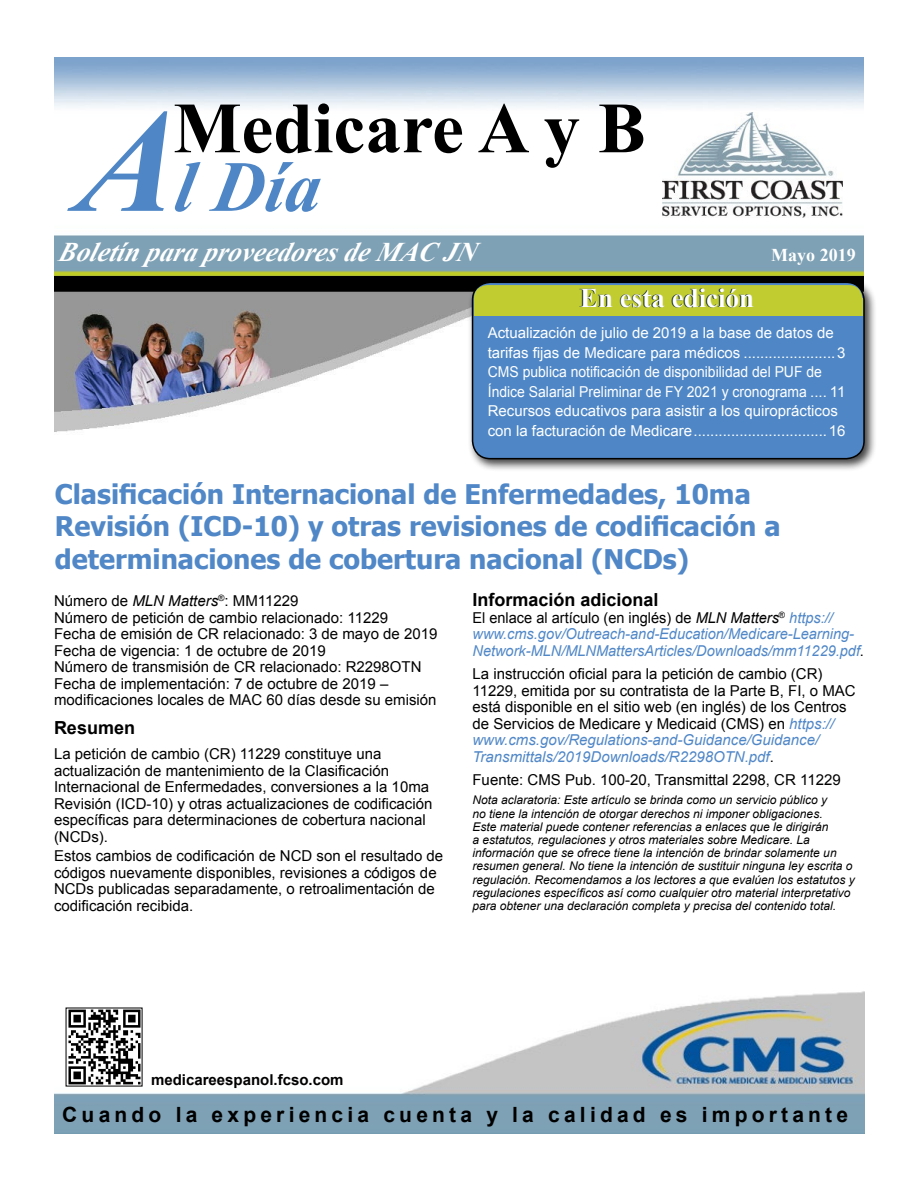
<style>
.page{position:relative;width:918px;height:1188px;background:#fff}
.page>*{position:absolute;margin:0;border:0;box-sizing:border-box;transform-origin:0 0}
.t1{font:700 72px/58.7px "Times New Roman";color:#000}
.t2{font:700 27px/32.4px "Tahoma";color:#5087c7}
.t3{font:italic 700 27px "Times New Roman";color:#fff}
.t4{font:700 27px "Times New Roman";color:#fff}
.t5{font:700 21px "Arial";letter-spacing:.2em;color:#000}
.t6{font:700 18px "Arial";color:#000}
.t7{font:700 18px "Times New Roman";color:#fff}
.t8{font:15px/16.5px "Arial";color:#000}
.t9{font:15px/19.5px "Arial";color:#fff}
.t10{font:italic 15px/16.5px "Arial";color:#5087c7}
.t11{font:700 15px "Arial";color:#000}
.t12{font:italic 12px/13.2px "Arial";color:#000}
.s1{font-style:italic;font-size:147px;color:#4f87c6}
.s2{font-style:italic;color:#4f87c6}
.s3{font-style:italic}
.s4{font-style:normal;color:#000}
.s5{color:#000}
.s6{font-style:italic;color:#5087c7}
</style>
<div class="page">
<img style="left:54px;top:57px;width:810px;height:375px">
<hr style="left:224px;top:1133px;width:398px;height:1px;background:#000">
<img style="left:662px;top:112px;width:180px;height:106px">
<img style="left:55px;top:991px;width:810px;height:142px">
<div style="left:468px;top:278px;width:409px;height:194px;background:#000;opacity:.75"></div>
<div style="left:473px;top:282px;width:391px;height:177px;background:#4f87c6;border-radius:18px"></div>
<div style="left:472px;top:282px;width:393px;height:177px;border:2px solid #000;border-radius:18px"></div>
<div style="left:474px;top:285px;width:388px;height:31px;background:#c1cc30;border-radius:14px"></div>
<div style="left:474px;top:298px;width:388px;height:18px;background:#c1cc30"></div>
<img style="left:68px;top:1010px;width:72px;height:74px">
<h1 class="t1" style="left:75px;top:97px;width:572px;text-indent:98px">Medicare A y B<br><span class="s1">A</span><span class="s2">l Día</span></h1>
<h2 class="t3" style="left:58px;top:233px;width:419px">Boletín p ara p roveedoresdeMA C JN</h2>
<h2 class="t4" style="left:580px;top:279px;width:176px">En esta edición</h2>
<p class="t7" style="left:771px;top:243px;width:86px">Mayo 2019</p>
<p class="t9" style="left:488px;top:323px;width:359px">Actualización de julio de 2019 a la base de datos de tarifas fijas de Medicare para médicos ......................3<br>CMS publica notificación de disponibilidad del PUF de Índice Salarial Preliminar de FY 2021 y cronograma .... 11<br>Recursos educativos para asistir a los quiroprácticos con la facturación de Medicare................................16</p>
<h2 class="t2" style="left:55px;top:476px;width:727px">Clasificación Internacional de Enfermedades, 10ma<br>Revisión (ICD-10) y otras revisiones de codificación a determinaciones de cobertura nacional (NCDs)</h2>
<p class="t8" style="left:54px;top:593px;width:385px">Número de <span class="s3">MLN Matters</span><sup>®</sup>: MM11229<br>Número de petición de cambio relacionado: 11229<br>Fecha de emisión de CR relacionado: 3 de mayo de 2019<br>Fecha de vigencia: 1 de octubre de 2019<br>Número de transmisión de CR relacionado: R2298OTN Fecha de implementación: 7 de octubre de 2019 – modificaciones locales de MAC 60 días desde su emisión</p>
<p class="t6" style="left:54px;top:715px;width:83px">Resumen</p>
<p class="t8" style="left:54px;top:746px;width:380px">La petición de cambio (CR) 11229 constituye una actualización de mantenimiento de la Clasificación Internacional de Enfermedades, conversiones a la 10ma Revisión (ICD-10) y otras actualizaciones de codificación específicas para determinaciones de cobertura nacional (NCDs).</p>
<p class="t8" style="left:54px;top:848px;width:391px">Estos cambios de codificación de NCD son el resultado de códigos nuevamente disponibles, revisiones a códigos de NCDs publicadas separadamente, o retroalimentación de codificación recibida.</p>
<p class="t6" style="left:472px;top:588px;width:188px">Información adicional</p>
<p class="t10" style="left:472px;top:609px;width:393px"><span class="s4">El enlace al artículo (en inglés) de</span> <span class="s5">MLN Matters</span><sup>®</sup> https:// www.cms.gov/Outreach-and-Education/Medicare-Learning-<br>Network-MLN/MLNMattersArticles/Downloads/mm11229.pdf<span class="s4">.</span></p>
<p class="t8" style="left:472px;top:666px;width:385px">La instrucción oficial para la petición de cambio (CR)<br>11229, emitida por su contratista de la Parte B, FI, o MAC está disponible en el sitio web (en inglés) de los Centros de Servicios de Medicare y Medicaid (CMS) en <span class="s6">https:// www.cms.gov/Regulations-and-Guidance/Guidance/ Transmittals/2019Downloads/R2298OTN.pdf</span>.</p>
<p class="t8" style="left:472px;top:772px;width:370px">Fuente: CMS Pub. 100-20, Transmittal 2298, CR 11229</p>
<p class="t12" style="left:472px;top:794px;width:384px">Nota aclaratoria: Este artículo se brinda como un servicio público y<br>no tiene la intención de otorgar derechos ni imponer obligaciones.<br>Este material puede contener referencias a enlaces que le dirigirán<br>a estatutos, regulaciones y otros materiales sobre Medicare. La información que se ofrece tiene la intención de brindar solamente un resumen general. No tiene la intención de sustituir ninguna ley escrita o regulación. Recomendamos a los lectores a que evalúen los estatutos y regulaciones específicos así como cualquier otro material interpretativo para obtener una declaración completa y precisa del contenido total.</p>
<p class="t11" style="left:151px;top:1069px;width:194px">medicareespanol.fcso.com</p>
<h3 class="t5" style="left:62px;top:1101px;width:787px">Cuando la experiencia cuenta y la calidad es importante</h3>
</div>
